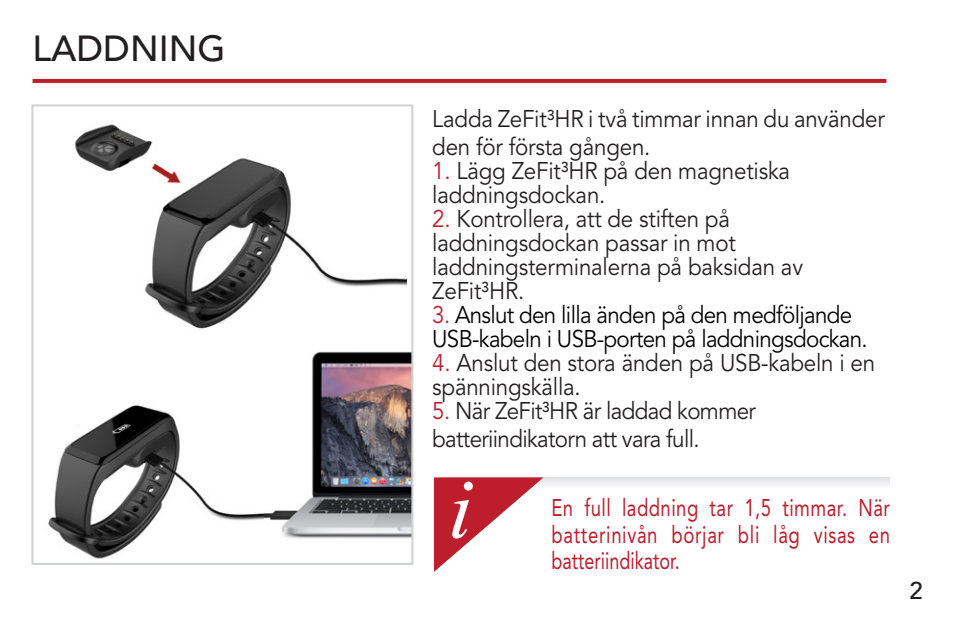
<style>
.page{position:relative;width:953px;height:624px;background:#fff}
.page>*{position:absolute;margin:0;border:0;box-sizing:border-box;transform-origin:0 0}
.t1{font:italic 81.2px "Time";color:#fff}
.t2{font:500 36px "Avenir LT Std";color:#231f20}
.t3{font:24px/24px "Avenir LT Std";letter-spacing:-.01em;color:#231f20;scale:.93 1}
.t4{font:24px/26px "Avenir LT Std";letter-spacing:.035em;color:#be1d2c;text-align:justify;scale:.77 1}
.t5{font:24px/24px "Avenir LT Std";letter-spacing:-.03em;color:#000;scale:.93 1}
.t6{font:24px/28px "Avenir LT Std";letter-spacing:-.03em;color:#231f20;scale:.93 1}
.t7{font:500 24px "Avenir LT Std";color:#231f20}
.s1{color:#be1d2c}
</style>
<div class="page">
<img style="left:48px;top:351px;width:362px;height:208px">
<div style="left:31px;top:104px;width:382px;height:461px;border:2px solid #d1d2d4"></div>
<img style="left:75px;top:124px;width:331px;height:205px">
<svg style="left:33px;top:79px;width:853px;height:4px;background:#be202f"></svg>
<svg style="left:543px;top:477px;width:346px;height:8px"></svg>
<svg style="left:434px;top:477px;width:109px;height:95px"></svg>
<p class="t2" style="left:33px;top:28px;width:194px">LADDNING</p>
<p class="t3" style="left:432px;top:105px;width:488px;line-height:28px">Ladda ZeFit³HR i två timmar innan du använder den för första gången.</p>
<p class="t3" style="left:432px;top:159px;width:386px"><span class="s1">1.</span> Lägg ZeFit³HR på den magnetiska laddningsdockan.</p>
<p class="t3" style="left:432px;top:207px;width:400px"><span class="s1">2.</span> Kontrollera, att de stiften på laddningsdockan passar in mot laddningsterminalerna på baksidan av<br>ZeFit³HR.</p>
<p class="t5" style="left:432px;top:303px;width:470px"><span class="s1">3.</span> Anslut den lilla änden på den medföljande<br>USB-kabeln i USB-porten på laddningsdockan.</p>
<p class="t3" style="left:432px;top:351px;width:478px"><span class="s1">4.</span> Anslut den stora änden på USB-kabeln i en spänningskälla.</p>
<p class="t6" style="left:432px;top:397px;width:349px"><span class="s1">5.</span> När ZeFit³HR är laddad kommer batteriindikatorn att vara full.</p>
<p class="t1" style="left:449px;top:468px;width:23px">i</p>
<p class="t4" style="left:551px;top:495px;width:441px">En full laddning tar 1,5 timmar. När batterinivån börjar bli låg visas en batteriindikator.</p>
<p class="t7" style="left:909px;top:577px;width:15px">2</p>
</div>
